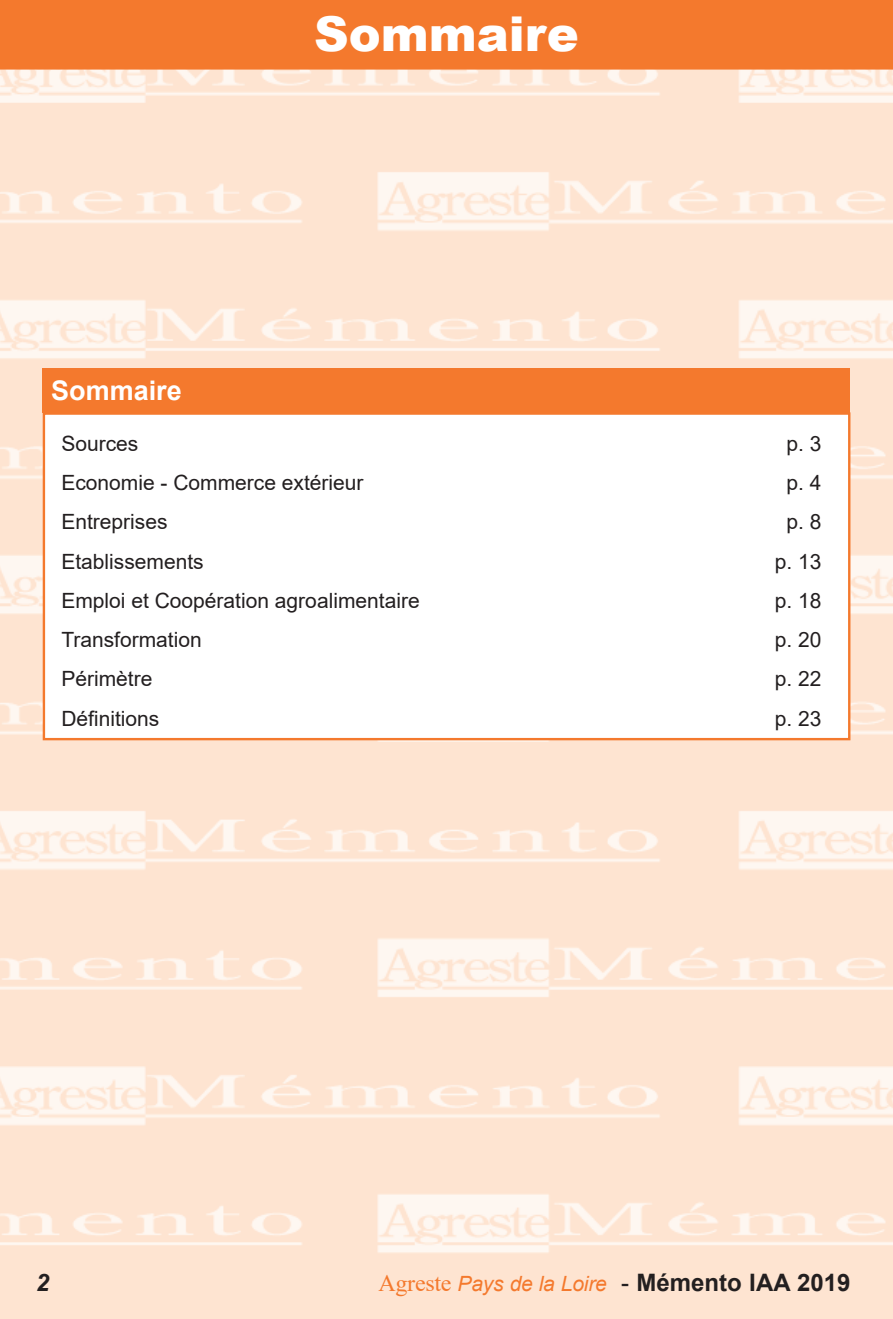
<style>
.page{position:relative;width:893px;height:1319px;background:#fff}
.page>*{position:absolute;margin:0;border:0;box-sizing:border-box;transform-origin:0 0}
.t1{font:900 48px "Arial";color:#fff}
.t2{font:700 27px "Arial";color:#fff}
.t3{font:700 24px "Arial";color:#231f20}
.t4{font:italic 700 24px "Arial";color:#231f20}
.t5{font:21px "Arial";color:#231f20}
.s1{font-family:"Times New Roman";font-weight:400;color:#f4792d}
.s2{font-weight:400;font-style:italic;font-size:21px;color:#f4792d}
.s3{font-weight:400}
</style>
<div class="page">
<img style="left:0;top:70px;width:893px;height:1248px">
<div style="left:0;top:0;width:893px;height:68px;background:#f4792d"></div>
<div style="left:0;top:0;width:893px;height:70px;border:3px solid #f4792d"></div>
<div style="left:44px;top:413px;width:805px;height:326px;background:#fff"></div>
<div style="left:43px;top:412px;width:807px;height:328px;border:2px solid #f4792d"></div>
<div style="left:43px;top:368px;width:807px;height:44px;background:#f4792d"></div>
<p class="t2" style="left:51px;top:371px;width:132px">Sommaire</p>
<h1 class="t1" style="left:314px;top:-1px;width:266px">Sommaire</h1>
<p class="t5" style="left:61px;top:428px;width:79px">Sources</p>
<p class="t5" style="left:787px;top:428px;width:37px">p. 3</p>
<p class="t5" style="left:61px;top:468px;width:304px">Economie - Commerce extérieur</p>
<p class="t5" style="left:787px;top:468px;width:37px">p. 4</p>
<p class="t5" style="left:61px;top:507px;width:108px">Entreprises</p>
<p class="t5" style="left:787px;top:507px;width:37px">p. 8</p>
<p class="t5" style="left:61px;top:546px;width:144px">Etablissements</p>
<p class="t5" style="left:775px;top:546px;width:48px">p. 13</p>
<p class="t5" style="left:61px;top:586px;width:360px">Emploi et Coopération agroalimentaire</p>
<p class="t5" style="left:775px;top:586px;width:48px">p. 18</p>
<p class="t5" style="left:61px;top:625px;width:142px">Transformation</p>
<p class="t5" style="left:775px;top:625px;width:48px">p. 20</p>
<p class="t5" style="left:61px;top:664px;width:93px">Périmètre</p>
<p class="t5" style="left:775px;top:664px;width:48px">p. 22</p>
<p class="t5" style="left:61px;top:703px;width:100px">Définitions</p>
<p class="t5" style="left:775px;top:703px;width:48px">p. 23</p>
<p class="t4" style="left:36px;top:1266px;width:15px">2</p>
<p class="t3" style="left:378px;top:1265px;width:474px"><span class="s1">Agreste</span> <span class="s2">Pays de la Loire</span> <span class="s3">-</span> Mémento IAA 2019</p>
</div>
